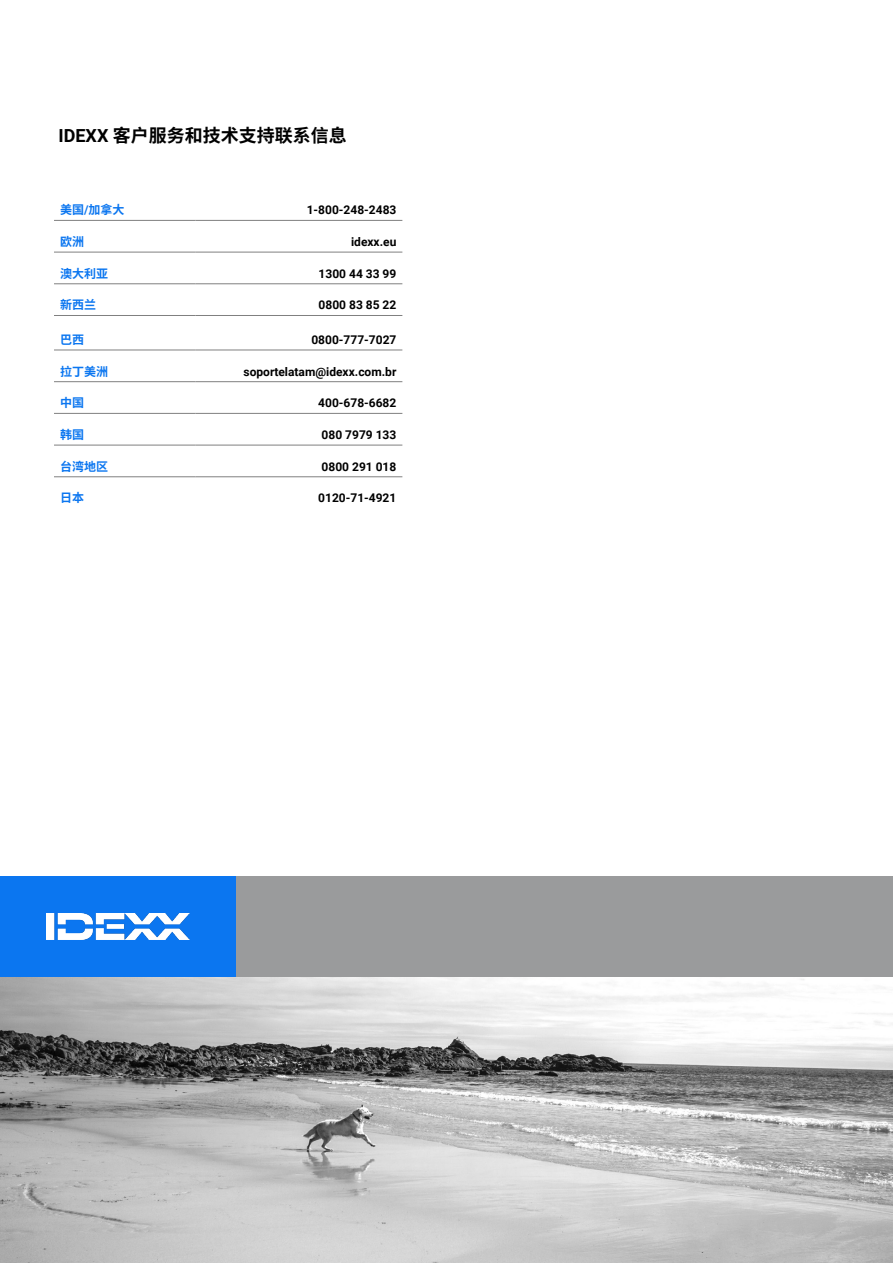
<style>
.page{position:relative;width:893px;height:1263px;background:#fff}
.page>*{position:absolute;margin:0;border:0;box-sizing:border-box;transform-origin:0 0}
.t1{font:700 18px "Source Han Sans CN";color:#000}
.t2{font:700 12px "Roboto";color:#000}
.t3{font:700 12px "Source Han Sans CN";color:#0b76f0}
.s1{font-family:"Roboto"}
</style>
<div class="page">
<hr style="left:54px;top:220px;width:141px;height:1px;background:#808080">
<hr style="left:195px;top:220px;width:207px;height:1px;background:#808080">
<hr style="left:54px;top:252px;width:141px;height:1px;background:#808080">
<hr style="left:195px;top:252px;width:207px;height:1px;background:#808080">
<hr style="left:54px;top:284px;width:141px;height:1px;background:#808080">
<hr style="left:195px;top:284px;width:207px;height:1px;background:#808080">
<hr style="left:54px;top:315px;width:141px;height:1px;background:#808080">
<hr style="left:195px;top:315px;width:207px;height:1px;background:#808080">
<hr style="left:54px;top:350px;width:141px;height:1px;background:#808080">
<hr style="left:195px;top:350px;width:207px;height:1px;background:#808080">
<hr style="left:54px;top:381px;width:141px;height:1px;background:#808080">
<hr style="left:195px;top:381px;width:207px;height:1px;background:#808080">
<hr style="left:54px;top:413px;width:141px;height:1px;background:#808080">
<hr style="left:195px;top:413px;width:207px;height:1px;background:#808080">
<hr style="left:54px;top:445px;width:141px;height:1px;background:#808080">
<hr style="left:195px;top:445px;width:207px;height:1px;background:#808080">
<hr style="left:54px;top:476px;width:141px;height:1px;background:#808080">
<hr style="left:195px;top:476px;width:207px;height:1px;background:#808080">
<div style="left:0;top:876px;width:236px;height:101px;background:#0b76f0"></div>
<img style="left:0;top:977px;width:893px;height:286px">
<div style="left:236px;top:876px;width:657px;height:101px;background:#9a9b9c"></div>
<img style="left:47px;top:914px;width:142px;height:26px">
<p class="t1" style="left:58px;top:125px;width:290px"><span class="s1">IDEXX</span> 客户服务和技术支持联系信息</p>
<p class="t3" style="left:60px;top:203px;width:66px">美国<span class="s1">/</span>加拿大</p>
<p class="t2" style="left:307px;top:202px;width:91px">1-800-248-2483</p>
<p class="t3" style="left:60px;top:235px;width:25px">欧洲</p>
<p class="t2" style="left:351px;top:233px;width:47px">idexx.eu</p>
<p class="t3" style="left:60px;top:267px;width:49px">澳大利亚</p>
<p class="t2" style="left:319px;top:265px;width:79px">1300 44 33 99</p>
<p class="t3" style="left:60px;top:298px;width:37px">新西兰</p>
<p class="t2" style="left:319px;top:297px;width:79px">0800 83 85 22</p>
<p class="t3" style="left:60px;top:333px;width:25px">巴西</p>
<p class="t2" style="left:311px;top:331px;width:87px">0800-777-7027</p>
<p class="t3" style="left:60px;top:364px;width:49px">拉丁美洲</p>
<p class="t2" style="left:244px;top:363px;width:154px">soportelatam@idexx.com.br</p>
<p class="t3" style="left:60px;top:396px;width:25px">中国</p>
<p class="t2" style="left:318px;top:395px;width:80px">400-678-6682</p>
<p class="t3" style="left:60px;top:428px;width:25px">韩国</p>
<p class="t2" style="left:322px;top:426px;width:76px">080 7979 133</p>
<p class="t3" style="left:60px;top:460px;width:49px">台湾地区</p>
<p class="t2" style="left:322px;top:458px;width:76px">0800 291 018</p>
<p class="t3" style="left:60px;top:491px;width:25px">日本</p>
<p class="t2" style="left:318px;top:490px;width:80px">0120-71-4921</p>
</div>
